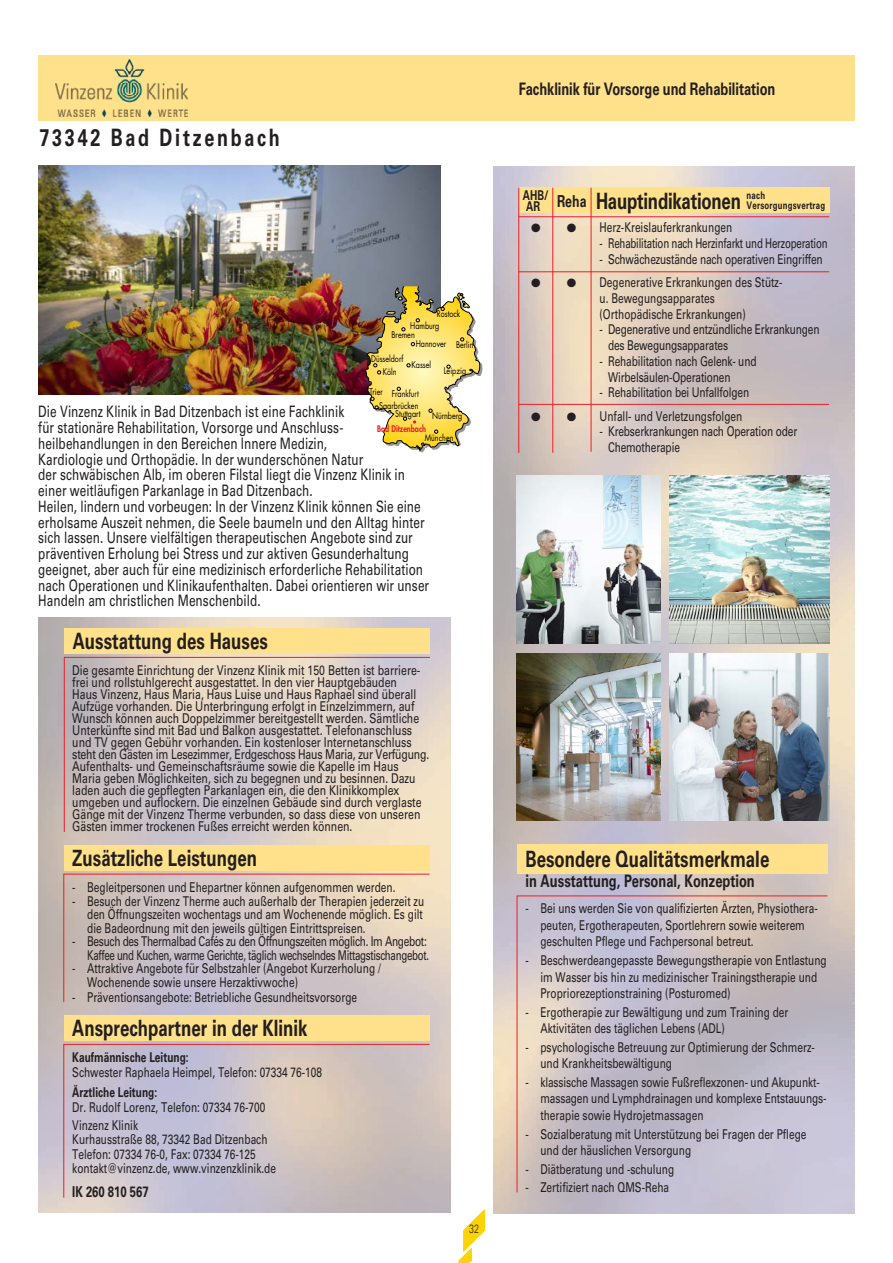
<style>
.page{position:relative;width:893px;height:1263px;background:#fff}
.page>*{position:absolute;margin:0;border:0;box-sizing:border-box;transform-origin:0 0}
.t1{font:700 24px "Univers LT Std";letter-spacing:.15em;color:#231f20;scale:.75 1}
.t2{font:700 22.5px "Univers LT Std";color:#231f20;scale:.75 1}
.t3{font:700 17.25px "Univers LT Std";color:#231f20;scale:.75 1}
.t4{font:15.75px/15.8px "Univers LT Std";letter-spacing:.005em;color:#231f20;scale:.75 1}
.t5{font:700 15px "Univers LT Std";color:#231f20;scale:.75 1}
.t6{font:13.5px/16.5px "Univers LT Std";color:#231f20;scale:.75 1}
.t7{font:13.5px/12px "Univers LT Std";color:#231f20;scale:.78 1}
.t8{font:13.5px/13.5px "Univers LT Std";letter-spacing:-.03em;color:#231f20;text-align:right;scale:.75 1}
.t9{font:13.5px "Univers LT Std";letter-spacing:-.02em;color:#231f20;scale:.72 1}
.t10{font:700 13.5px/11.2px "Univers LT Std";color:#231f20;scale:.75 1}
.t11{font:300 12px "Univers LT Std";color:#231f20;scale:.75 1}
.t12{font:700 10.5px/10.5px "Univers LT Std";letter-spacing:.025em;color:#231f20;scale:.75 1}
.t13{font:9px "Futura";color:#000;scale:.8 1}
.t14{font:800 9px "Futura";color:#ee1d23;scale:.8 1}
.s1{font-size:16.5px}
</style>
<div class="page">
<img style="left:493px;top:167px;width:362px;height:1047px">
<div style="left:38px;top:55px;width:817px;height:66px;background:#ffe18b"></div>
<img style="left:38px;top:166px;width:402px;height:229px">
<svg style="left:459px;top:1210px;width:26px;height:53px"></svg>
<div style="left:64px;top:628px;width:366px;height:26px;background:#ffe18b"></div>
<svg style="left:64px;top:657px;width:367px;height:176px;background:#d8cbc6"></svg>
<div style="left:64px;top:845px;width:365px;height:25px;background:#ffe18b"></div>
<svg style="left:63px;top:873px;width:367px;height:130px;background:#d2c5c2"></svg>
<div style="left:64px;top:1015px;width:365px;height:26px;background:#ffe18b"></div>
<svg style="left:63px;top:1043px;width:367px;height:155px;background:#cac0c6"></svg>
<div style="left:517px;top:844px;width:310px;height:29px;background:#ffe18b"></div>
<svg style="left:516px;top:895px;width:312px;height:298px;background:#c6bec7"></svg>
<div style="left:519px;top:188px;width:310px;height:25px;background:#ffe18b"></div>
<hr style="left:519px;top:216px;width:310px;height:1px;background:#ee1d23">
<hr style="left:519px;top:271px;width:310px;height:1px;background:#ee1d23">
<hr style="left:518px;top:188px;width:1px;height:265px;background:#ee1d23">
<hr style="left:552px;top:188px;width:1px;height:265px;background:#ee1d23">
<hr style="left:591px;top:188px;width:1px;height:264px;background:#ee1d23">
<hr style="left:519px;top:404px;width:310px;height:1px;background:#ee1d23">
<svg style="left:365px;top:286px;width:117px;height:166px"></svg>
<img style="left:55px;top:59px;width:132px;height:57px">
<img style="left:669px;top:476px;width:160px;height:167px">
<img style="left:517px;top:476px;width:144px;height:167px">
<img style="left:669px;top:653px;width:160px;height:168px">
<img style="left:517px;top:653px;width:144px;height:168px">
<svg style="left:527px;top:224px;width:49px;height:9px"></svg>
<svg style="left:527px;top:279px;width:49px;height:9px"></svg>
<svg style="left:527px;top:412px;width:49px;height:10px"></svg>
<h1 class="t1" style="left:40px;top:124px;width:322px">73342 Bad Ditzenbach</h1>
<p class="t13" style="left:437px;top:308px;width:31px">Rostock</p>
<p class="t13" style="left:410px;top:320px;width:38px">Hamburg</p>
<p class="t13" style="left:391px;top:328px;width:31px">Bremen</p>
<p class="t13" style="left:371px;top:352px;width:42px">Düsseldorf</p>
<p class="t13" style="left:383px;top:366px;width:19px">Köln</p>
<p class="t13" style="left:416px;top:338px;width:74px">Hannover Berlin</p>
<p class="t13" style="left:411px;top:358px;width:26px">Kassel</p>
<p class="t13" style="left:444px;top:365px;width:29px">Leipzig</p>
<p class="t13" style="left:369px;top:386px;width:18px">Trier</p>
<p class="t13" style="left:392px;top:388px;width:35px">Frankfurt</p>
<p class="t14" style="left:377px;top:423px;width:62px">Bad Ditzenbach</p>
<p class="t13" style="left:379px;top:400px;width:51px">Saarbrücken</p>
<p class="t4" style="left:38px;top:404px;width:523px">Die Vinzenz Klinik in Bad Ditzenbach ist eine Fachklinik<br>für stationäre Rehabilitation, Vorsorge und Anschluss&shy;heilbehandlungen in den Bereichen Innere Medizin,<br>Kardiologie und Orthopädie. In der wunderschönen Natur<br>der schwäbischen Alb, im oberen Filstal liegt die Vinzenz Klinik in einer weitläufigen Parkanlage in Bad Ditzenbach.<br>Heilen, lindern und vorbeugen: In der Vinzenz Klinik können Sie eine erholsame Auszeit nehmen, die Seele baumeln und den Alltag hinter sich lassen. Unsere vielfältigen therapeutischen Angebote sind zur präventiven Erholung bei Stress und zur aktiven Gesunderhaltung geeignet, aber auch fü r eine medizinisch erforderliche Rehabilitation nach Operationen und Klinikaufenthalten. Dabei orientieren wir unser Handeln am christlichen Menschenbild.</p>
<p class="t13" style="left:395px;top:408px;width:33px">Stuttgart</p>
<p class="t13" style="left:432px;top:410px;width:40px">Nürnberg</p>
<p class="t13" style="left:425px;top:431px;width:37px">München</p>
<h2 class="t2" style="left:73px;top:628px;width:262px">Ausstattung des Hauses</h2>
<p class="t7" style="left:72px;top:665px;width:459px">Die gesamte Einrichtung der Vinzenz Klinik mit 150 Betten ist barriere&shy;frei und rollstuhlgerecht ausgestattet. In den vier Hauptgebäuden<br>Haus Vinzenz, Haus Maria, Haus Luise und Haus Raphael sind überall Aufzüge vorhanden. Die Unterbringung erfolgt in Einzelzimmern, auf Wunsch können auch Doppelzimmer bereitgestellt werden. Sämtliche Unterkünfte sind mit Bad und Balkon ausgestattet. Telefonanschluss und TV gegen Gebü hr vorhanden. Ein kostenloser Internetanschluss steht den Gästen im Lesezimmer, Erdgeschoss Haus Maria, zur Verfügung.<br>Aufenthalts- und Gemeinschaftsräume sowie die Kapelle im Haus Maria geben Möglichkeiten, sich zu begegnen und zu besinnen. Dazu laden auch die gepflegten Parkanlagen ein, die den Klinikkomplex umgeben und auflockern. Die einzelnen Gebäude sind durch verglaste Gänge mit der Vinzenz Therme verbunden, so dass diese von unseren Gästen immer trockenen Fußes erreicht werden können.</p>
<h2 class="t2" style="left:72px;top:845px;width:248px">Zusätzliche Leistungen</h2>
<p class="t6" style="left:72px;top:879px;width:432px">- Begleitpersonen und Ehepartner können aufgenommen werden.</p>
<p class="t6" style="left:87px;top:894px;width:451px;line-height:13.5px;text-align:justify;text-indent:-15px">- Besuch der Vinzenz Therme auch außerhalb der Therapien jederzeit zu den Öffnungszeiten wochentags und am Wochenende möglich. Es gilt die Badeordnung mit den jeweils gültigen Eintrittspreisen.</p>
<p class="t8" style="left:72px;top:934px;width:477px">- Besuch des Thermalbad Cafés zu den Öffnungszeiten möglich. Im Angebot:<br>Kaffee und Kuchen, warme Gerichte, täglich wechselndes Mittagstischangebot.</p>
<p class="t6" style="left:87px;top:961px;width:393px;line-height:13.5px;text-indent:-15px">- Attraktive Angebote für Selbstzahler (Angebot Kurzerholung /<br>Wochenende sowie unsere Herzaktivwoche)</p>
<p class="t6" style="left:72px;top:988px;width:381px">- Präventionsangebote: Betriebliche Gesundheitsvorsorge</p>
<h2 class="t2" style="left:72px;top:1015px;width:315px">Ansprechpartner in der Klinik</h2>
<p class="t10" style="left:72px;top:1052px;width:157px">Kaufmännische Leitung:</p>
<p class="t6" style="left:72px;top:1064px;width:335px">Schwester Raphaela Heimpel, Telefon: 07334 76-108</p>
<p class="t10" style="left:72px;top:1086px;width:115px">Ärztliche Leitung:</p>
<p class="t6" style="left:72px;top:1097px;width:259px;line-height:18.5px">Dr. Rudolf Lorenz, Telefon: 07334 76-700<br>Vinzenz Klinik</p>
<p class="t6" style="left:72px;top:1132px;width:273px;line-height:14.2px">Kurhausstraße 88, 73342 Bad Ditzenbach<br>Telefon: 07334 76-0, Fax: 07334 76-125 kontakt@vinzenz.de, www.vinzenzklinik.de</p>
<p class="t5" style="left:72px;top:1183px;width:103px">IK 260 810 567</p>
<p class="t11" style="left:469px;top:1222px;width:15px">32</p>
<p class="t3" style="left:519px;top:79px;width:344px">Fachklinik für Vorsorge und Rehabilitation</p>
<p class="t10" style="left:523px;top:189px;width:36px">AHB/<br>AR</p>
<h2 class="t2" style="left:557px;top:188px;width:247px"><span class="s1">Reha</span> Hauptindikationen</h2>
<p class="t12" style="left:747px;top:190px;width:106px">nach<br>Versorgungsvertrag</p>
<p class="t6" style="left:600px;top:219px;width:179px">Herz-Kreislauferkrankungen</p>
<p class="t9" style="left:600px;top:235px;width:318px">- Rehabilitation nach Herzinfarkt und Herzoperation</p>
<p class="t6" style="left:600px;top:251px;width:299px">- Schwächezustände nach operativen Eingriffen</p>
<p class="t6" style="left:600px;top:275px;width:245px;line-height:15.8px">Degenerative Erkrankungen des Stütz&shy;u. Bewegungsapparates (Orthopädische Erkrankungen)</p>
<p class="t6" style="left:608px;top:322px;width:283px;line-height:15.8px;text-indent:-9px">- Degenerative und entzündliche Erkrankungen des Bewegungsapparates</p>
<p class="t6" style="left:608px;top:353px;width:199px;line-height:15.8px;text-indent:-9px">- Rehabilitation nach Gelenk- und<br>Wirbelsäulen-Operationen</p>
<p class="t6" style="left:600px;top:384px;width:201px">- Rehabilitation bei Unfallfolgen</p>
<p class="t6" style="left:600px;top:408px;width:192px">Unfall- und Verletzungsfolgen</p>
<p class="t6" style="left:608px;top:424px;width:254px;line-height:15.8px;text-indent:-9px">- Krebserkrankungen nach Operation oder<br>Chemotherapie</p>
<h2 class="t2" style="left:525px;top:846px;width:327px">Besondere Qualitätsmerkmale</h2>
<p class="t3" style="left:525px;top:871px;width:307px">in Ausstattung, Personal, Konzeption</p>
<p class="t6" style="left:540px;top:900px;width:371px;text-indent:-15px">- Bei uns werden Sie von qualifizierten Ärzten, Physiothera&shy;peuten, Ergotherapeuten, Sportlehrern sowie weiterem geschulten Pflege und Fachpersonal betreut.</p>
<p class="t6" style="left:540px;top:952px;width:383px;text-indent:-15px">- Beschwerdeangepasste Bewegungstherapie von Entlastung im Wasser bis hin zu medizinischer Trainingstherapie und<br>Propriorezeptionstraining (Posturomed)</p>
<p class="t6" style="left:540px;top:1004px;width:332px;text-indent:-15px">- Ergotherapie zur Bewältigung und zum Training der<br>Aktivitäten des täglichen Lebens (ADL)</p>
<p class="t6" style="left:540px;top:1039px;width:368px;text-indent:-15px">- psychologische Betreuung zur Optimierung der Schmerz&shy;und Krankheitsbewältigung</p>
<p class="t6" style="left:540px;top:1074px;width:383px;text-indent:-15px">- klassische Massagen sowie Fußreflexzonen- und Akupunkt&shy;massagen und Lymphdrainagen und komplexe Entstauungs&shy;therapie sowie Hydrojetmassagen</p>
<p class="t6" style="left:540px;top:1125px;width:356px;text-indent:-15px">- Sozialberatung mit Unterstützung bei Fragen der Pflege und der häuslichen Versorgung</p>
<p class="t6" style="left:525px;top:1161px;width:200px">- Diätberatung und -schulung</p>
<p class="t6" style="left:525px;top:1179px;width:193px">- Zertifiziert nach QMS-Reha</p>
</div>
